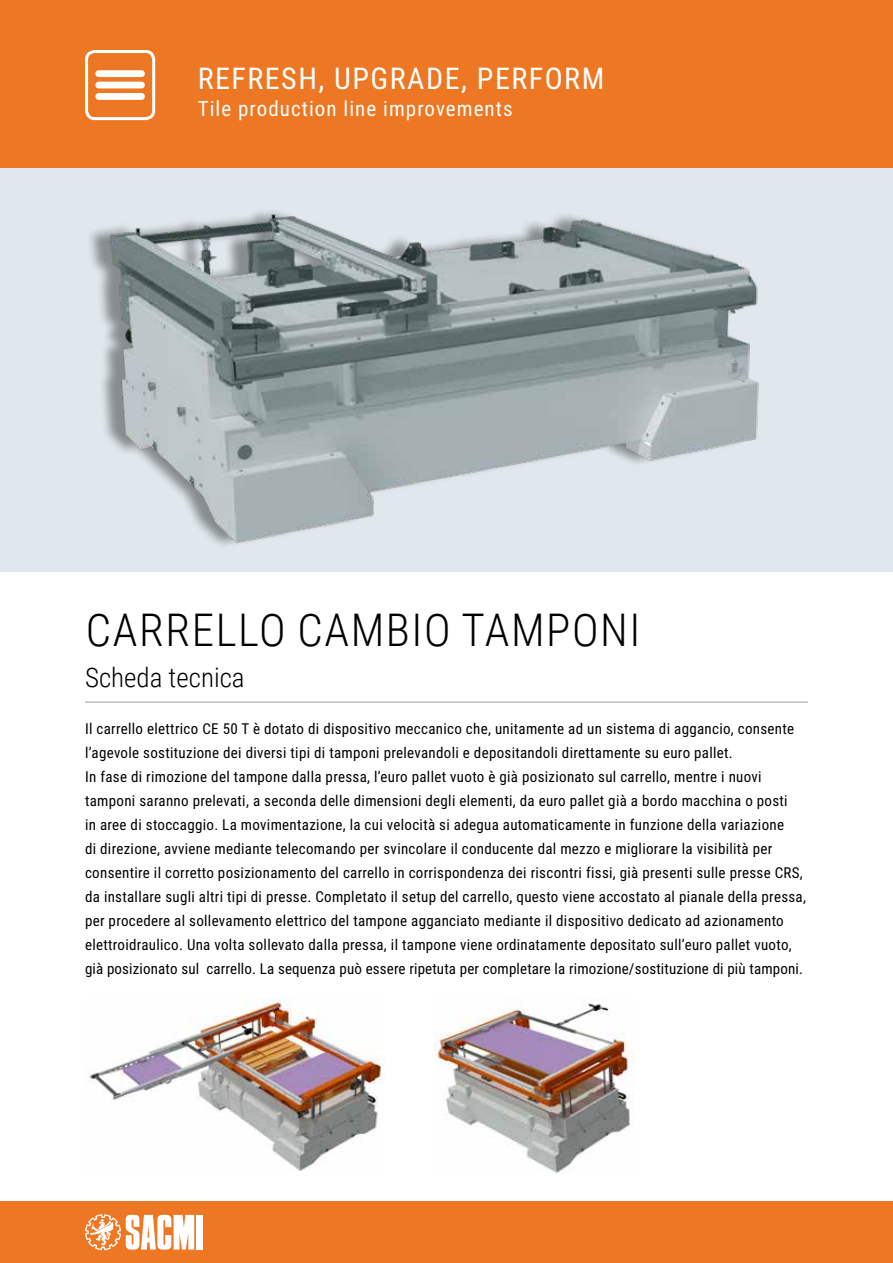
<style>
.page{position:relative;width:893px;height:1263px;background:#fff}
.page>*{position:absolute;margin:0;border:0;box-sizing:border-box;transform-origin:0 0}
.t1{font:300 45px "Roboto Condensed";letter-spacing:.035em;color:#000}
.t2{font:30px "Roboto Condensed";letter-spacing:.05em;color:#fff}
.t3{font:300 27px "Roboto Condensed";color:#000}
.t4{font:21px "Roboto Condensed";letter-spacing:.05em;color:#fff}
.t5{font:15px/24px "Roboto Condensed";letter-spacing:.02em;color:#000}
</style>
<div class="page">
<div style="left:0;top:1201px;width:893px;height:62px;background:#ed7722"></div>
<div style="left:196px;top:1215px;width:6px;height:34px;background:#fff"></div>
<svg style="left:85px;top:1214px;width:109px;height:36px"></svg>
<div style="left:0;top:0;width:893px;height:168px;background:#ed7722"></div>
<hr style="left:85px;top:702px;width:723px;height:1px;background:#9c9e9f">
<div style="left:85px;top:50px;width:70px;height:70px;border:3px solid #fff;border-radius:8px"></div>
<svg style="left:95px;top:70px;width:50px;height:30px"></svg>
<div style="left:0;top:168px;width:893px;height:404px;background:#e0e8ed"></div>
<img style="left:100px;top:211px;width:659px;height:334px">
<img style="left:89px;top:998px;width:295px;height:173px">
<img style="left:435px;top:999px;width:199px;height:174px">
<h2 class="t2" style="left:198px;top:58px;width:408px">REFRESH, UPGRADE, PERFORM</h2>
<h3 class="t4" style="left:198px;top:94px;width:316px">Tile production line improvements</h3>
<h3 class="t4" style="left:198px;top:94px;width:177px">ATM improvements</h3>
<h3 class="t4" style="left:198px;top:94px;width:172px">K n improvements</h3>
<h1 class="t1" style="left:86px;top:599px;width:556px">CARRELLO CAMBIO TAMPONI</h1>
<h3 class="t3" style="left:85px;top:658px;width:161px">Scheda tecnica</h3>
<p class="t5" style="left:85px;top:716px;width:722px">Il carrello elettrico CE 50 T è dotato di dispositivo meccanico che, unitamente ad un sistema di aggancio, consente l’agevole sostituzione dei diversi tipi di tamponi prelevandoli e depositandoli direttamente su euro pallet.<br>In fase di rimozione del tampone dalla pressa, l’euro pallet vuoto è già posizionato sul carrello, mentre i nuovi tamponi saranno prelevati, a seconda delle dimensioni degli elementi, da euro pallet già a bordo macchina o posti<br>in aree di stoccaggio. La movimentazione, la cui velocità si adegua automaticamente in funzione della variazione<br>di direzione, avviene mediante telecomando per svincolare il conducente dal mezzo e migliorare la visibilità per consentire il corretto posizionamento del carrello in corrispondenza dei riscontri fissi, già presenti sulle presse CRS, da installare sugli altri tipi di presse. Completato il setup del carrello, questo viene accostato al pianale della pressa, per procedere al sollevamento elettrico del tampone agganciato mediante il dispositivo dedicato ad azionamento elettroidraulico. Una volta sollevato dalla pressa, il tampone viene ordinatamente depositato sull’euro pallet vuoto, già posizionato sul carrello. La sequenza può essere ripetuta per completare la rimozione/sostituzione di più tamponi.</p>
</div>
